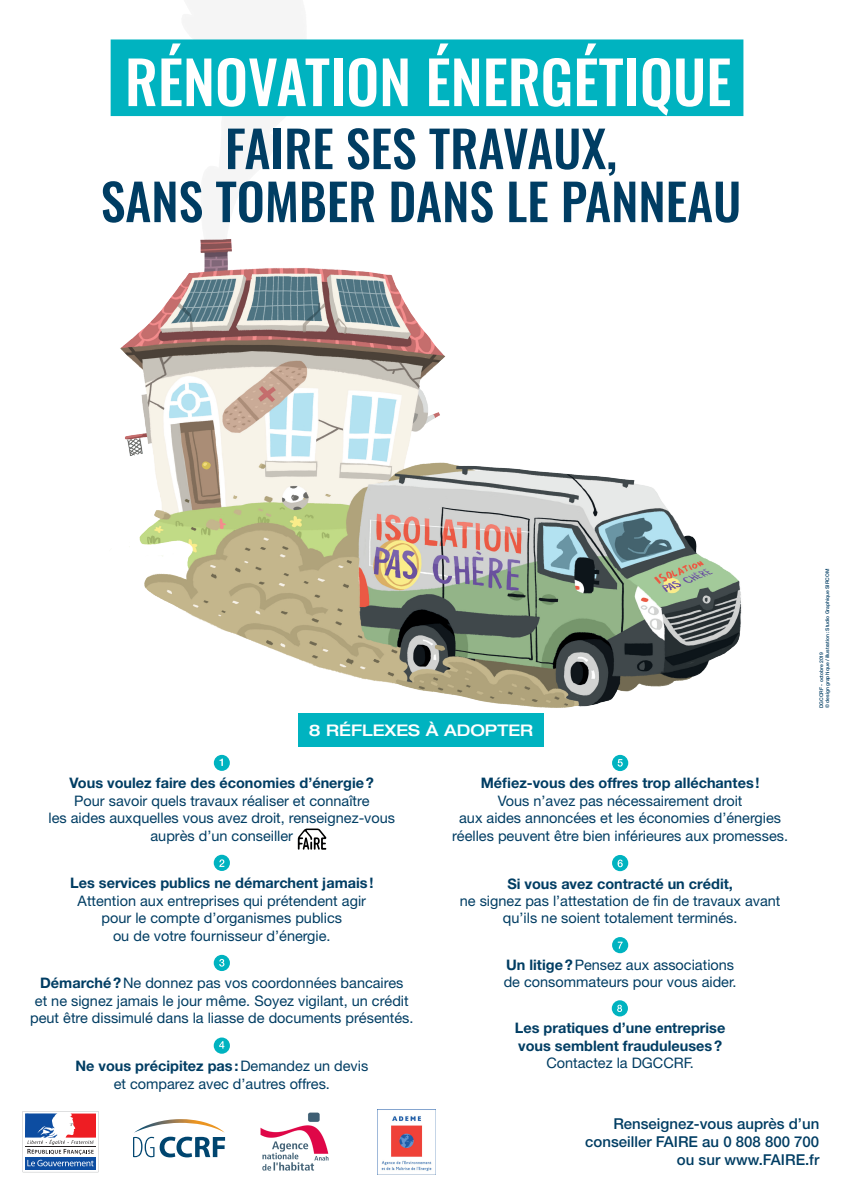
<style>
.page{position:relative;width:842px;height:1191px;background:#fff}
.page>*{position:absolute;margin:0;border:0;box-sizing:border-box;transform-origin:0 0}
.t1{font:500 58.7px "Oswald";color:#fff}
.t2{font:500 50px/53px "Oswald";color:#003d63;text-align:center}
.t3{font:500 expanded 16px "Helvetica Neue LT";color:#fff}
.t4{font:500 15px/18px "Helvetica Neue LT";color:#003d63;text-align:right}
.t5{font:14.5px/17.4px "Helvetica Neue LT";color:#003d63;text-align:center}
.t6{font:700 14.5px/17.4px "Helvetica Neue LT";color:#003d63}
.t7{font:500 5px/6px "Helvetica Neue LT";color:#003d63}
.s1{font-weight:700}
</style>
<div class="page">
<img style="left:120px;top:239px;width:622px;height:475px">
<div style="left:111px;top:39px;width:632px;height:77px;background:#00b3c0"></div>
<svg style="left:133px;top:1119px;width:92px;height:38px"></svg>
<div style="left:214px;top:755px;width:16px;height:16px;background:#00b3c0;border-radius:50%"></div>
<svg style="left:219px;top:758px;width:4px;height:8px"></svg>
<svg style="left:214px;top:854px;width:16px;height:17px"></svg>
<svg style="left:219px;top:859px;width:5px;height:8px"></svg>
<svg style="left:214px;top:954px;width:16px;height:17px"></svg>
<svg style="left:219px;top:959px;width:5px;height:7px"></svg>
<div style="left:214px;top:1037px;width:16px;height:16px;background:#00b3c0;border-radius:50%"></div>
<svg style="left:219px;top:1041px;width:5px;height:7px"></svg>
<div style="left:612px;top:755px;width:16px;height:16px;background:#00b3c0;border-radius:50%"></div>
<svg style="left:618px;top:759px;width:5px;height:7px"></svg>
<div style="left:612px;top:855px;width:16px;height:16px;background:#00b3c0;border-radius:50%"></div>
<svg style="left:618px;top:859px;width:5px;height:8px"></svg>
<div style="left:298px;top:714px;width:246px;height:33px;background:#00b3c0"></div>
<svg style="left:297px;top:828px;width:30px;height:22px"></svg>
<img style="left:377px;top:1109px;width:59px;height:65px">
<img style="left:261px;top:1112px;width:67px;height:58px">
<svg style="left:23px;top:1111px;width:75px;height:59px"></svg>
<div style="left:612px;top:937px;width:16px;height:16px;background:#00b3c0;border-radius:50%"></div>
<svg style="left:618px;top:941px;width:5px;height:7px"></svg>
<div style="left:612px;top:1000px;width:16px;height:16px;background:#00b3c0;border-radius:50%"></div>
<svg style="left:617px;top:1004px;width:5px;height:8px"></svg>
<h1 class="t1" style="left:125px;top:51px;width:608px">RÉNOVATION ÉNERGÉTIQUE</h1>
<h2 class="t2" style="left:101px;top:125px;width:642px">FAIRE SES TRAVAUX,<br>SANS TOMBER DANS LE PANNEAU</h2>
<p class="t3" style="left:309px;top:720px;width:226px">8 RÉFLEXES À ADOPTER</p>
<p class="t6" style="left:70px;top:774px;width:306px">Vous voulez faire des économies d’énergie?</p>
<p class="t5" style="left:48px;top:791px;width:348px">Pour savoir quels travaux réaliser et connaître<br>les aides auxquelles vous avez droit, renseignez-vous auprès d’un conseiller</p>
<p class="t6" style="left:70px;top:874px;width:305px">Les services publics ne démarchent jamais!</p>
<p class="t5" style="left:78px;top:891px;width:290px">Attention aux entreprises qui prétendent agir pour le compte d’organismes publics<br>ou de votre fournisseur d’énergie.</p>
<p class="t5" style="left:30px;top:974px;width:385px"><span class="s1">Démarché?</span>Ne donnez pas vos coordonnées bancaires<br>et ne signez jamais le jour même. Soyez vigilant, un crédit peut être dissimulé dans la liasse de documents présentés.</p>
<p class="t5" style="left:75px;top:1057px;width:294px"><span class="s1">Ne vous précipitez pas:</span>Demandez un devis et comparez avec d’autres offres.</p>
<p class="t6" style="left:481px;top:774px;width:280px">Méfiez-vous des offres trop alléchantes!</p>
<p class="t5" style="left:452px;top:792px;width:337px">Vous n’avez pas nécessairement droit<br>aux aides annoncées et les économies d’énergies réelles peuvent être bien inférieures aux promesses.</p>
<p class="t6" style="left:507px;top:874px;width:227px">Si vous avez contracté un crédit,</p>
<p class="t5" style="left:460px;top:892px;width:322px">ne signez pas l’attestation de fin de travaux avant qu’ils ne soient totalement terminés.</p>
<p class="t5" style="left:504px;top:955px;width:234px;text-align:left"><span class="s1">Un litige?</span>Pensez aux associations de consommateurs pour vous aider.</p>
<p class="t6" style="left:515px;top:1019px;width:212px">Les pratiques d’une entreprise vous semblent frauduleuses?</p>
<p class="t5" style="left:546px;top:1053px;width:149px">Contactez la DGCCRF.</p>
<p class="t7" style="left:818px;top:708px;width:141px;rotate:-90deg">DGCCRF - octobre 2019<br>© design graphique / illustration: Studio Graphique SIRCOM</p>
<p class="t4" style="left:585px;top:1114px;width:236px">Renseignez-vous auprès d’un conseiller FAIRE au 0 808 800 700 ou sur www.FAIRE.fr</p>
</div>
